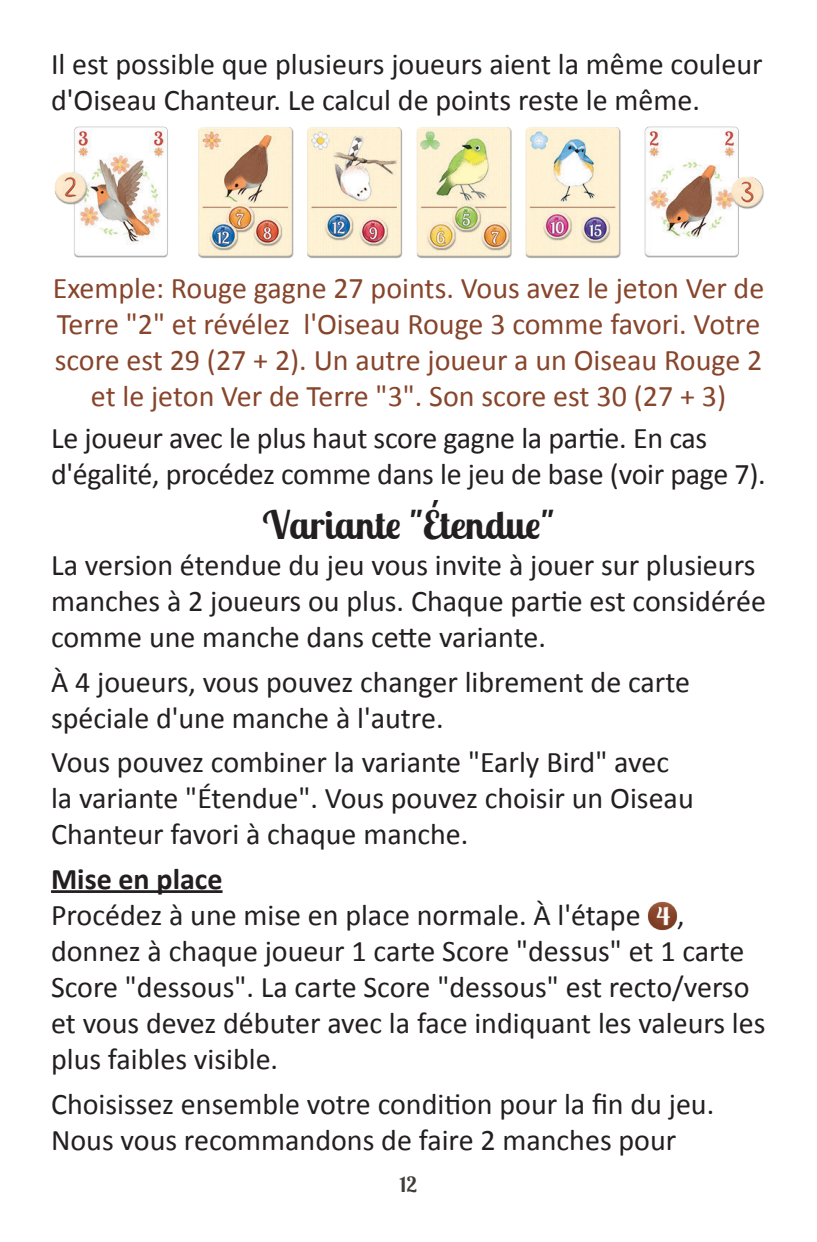
<style>
.page{position:relative;width:817px;height:1242px;background:#fff}
.page>*{position:absolute;margin:0;border:0;box-sizing:border-box;transform-origin:0 0}
.t1{font:700 39px "Lobster Two";color:#231f20}
.Body_Text{font:30px/36px "Calibri";color:#231f20}
.Example_Text{font:30px/36px "Calibri";color:#87452b;text-align:center}
.Header_2{font:700 30px "Calibri";color:#231f20}
.t2{font:700 21px "Lobster Two";color:#3f3c3a}
</style>
<div class="page">
<hr style="left:51px;top:890px;width:171px;height:3px;background:#231f20">
<img style="left:54px;top:126px;width:710px;height:132px">
<img style="left:647px;top:901px;width:30px;height:30px">
<p class="Body_Text" style="left:51px;top:46px;width:713px">Il est possible que plusieurs joueurs aient la même couleur d'Oiseau Chanteur. Le calcul de points reste le même.</p>
<p class="Example_Text" style="left:53px;top:270px;width:713px">Exemple: Rouge gagne 27 points. Vous avez le jeton Ver de Terre "2" et révélez l'Oiseau Rouge 3 comme favori. Votre score est 29 (27 + 2). Un autre joueur a un Oiseau Rouge 2 et le jeton Ver de Terre "3". Son score est 30 (27 + 3)</p>
<p class="Body_Text" style="left:51px;top:420px;width:716px">Le joueur avec le plus haut score gagne la partie. En cas d'égalité, procédez comme dans le jeu de base (voir page 7).</p>
<p class="t1" style="left:262px;top:500px;width:293px">Variante "Étendue"</p>
<p class="Body_Text" style="left:51px;top:547px;width:716px">La version étendue du jeu vous invite à jouer sur plusieurs manches à 2 joueurs ou plus. Chaque partie est considérée comme une manche dans cette variante.</p>
<p class="Body_Text" style="left:51px;top:664px;width:640px">À 4 joueurs, vous pouvez changer librement de carte spéciale d'une manche à l'autre.</p>
<p class="Body_Text" style="left:51px;top:744px;width:644px">Vous pouvez combiner la variante "Early Bird" avec la variante "Étendue". Vous pouvez choisir un Oiseau<br>Chanteur favori à chaque manche.</p>
<p class="Header_2" style="left:51px;top:860px;width:173px">Mise en place</p>
<p class="Body_Text" style="left:51px;top:897px;width:715px">Procédez à une mise en place normale. À l'étape , donnez à chaque joueur 1 carte Score "dessus" et 1 carte Score "dessous". La carte Score "dessous" est recto/verso et vous devez débuter avec la face indiquant les valeurs les plus faibles visible.</p>
<p class="Body_Text" style="left:51px;top:1085px;width:664px">Choisissez ensemble votre condition pour la fin du jeu.<br>Nous vous recommandons de faire 2 manches pour</p>
<p class="t2" style="left:399px;top:1171px;width:19px">12</p>
</div>
